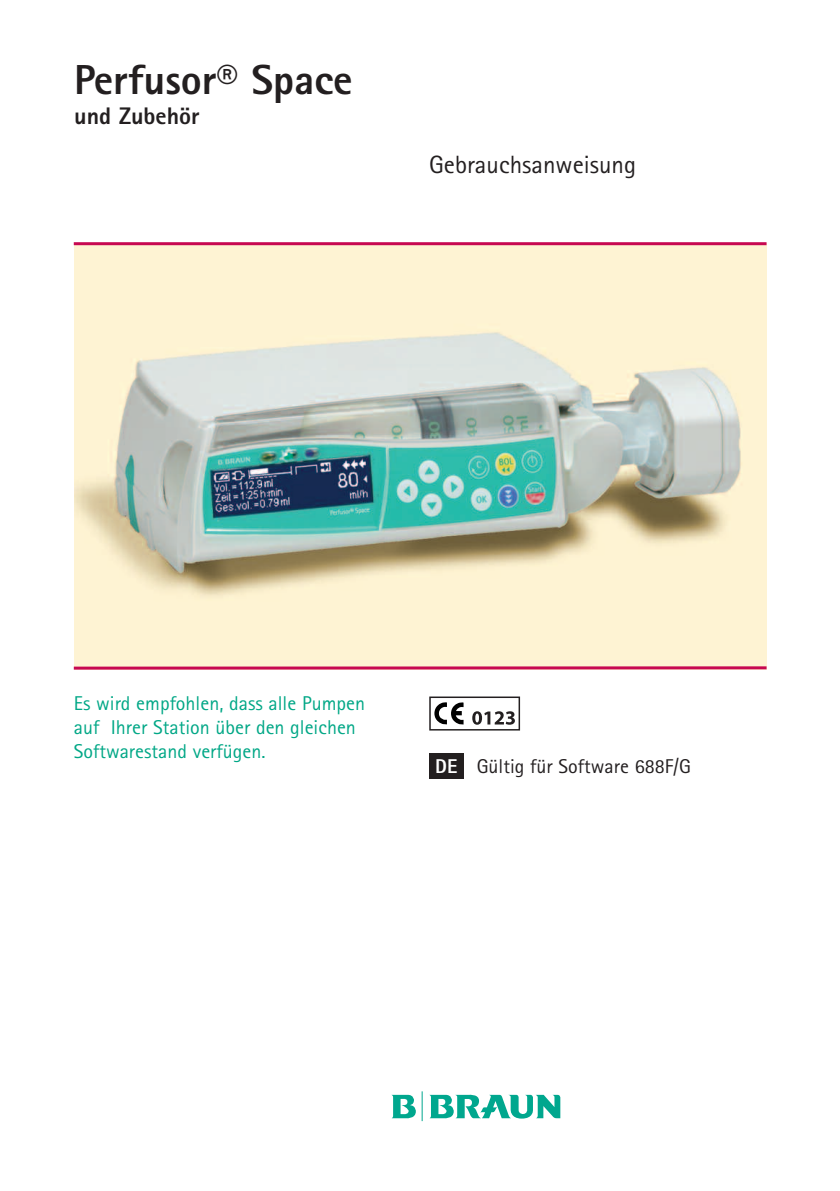
<style>
.page{position:relative;width:840px;height:1191px;background:#fff}
.page>*{position:absolute;margin:0;border:0;box-sizing:border-box;transform-origin:0 0}
.t1{font:800 42px "Rotis Sans Serif";color:#231f20}
.t2{font:25px "Rotis Sans Serif";color:#231f20}
.t3{font:800 24px "Rotis Sans Serif";color:#231f20}
.t4{font:20px/24px "Rotis Sans Serif";color:#00a786}
.t5{font:20px "Rotis Sans Serif";color:#231f20}
.s1{font-weight:800;color:#fff}
</style>
<div class="page">
<img style="left:74px;top:245px;width:691px;height:421px">
<hr style="left:74px;top:666px;width:692px;height:3px;background:#c70851">
<hr style="left:74px;top:242px;width:692px;height:3px;background:#c70851">
<svg style="left:391px;top:1094px;width:25px;height:24px"></svg>
<svg style="left:429px;top:1094px;width:131px;height:24px"></svg>
<hr style="left:421px;top:1091px;width:1px;height:30px;background:#00a78e">
<svg style="left:434px;top:702px;width:29px;height:22px"></svg>
<svg style="left:472px;top:711px;width:42px;height:13px"></svg>
<div style="left:429px;top:696px;width:90px;height:34px;border:2px solid #231f20"></div>
<div style="left:429px;top:753px;width:34px;height:25px;background:#231f20"></div>
<h1 class="t1" style="left:74px;top:65px;width:280px">Perfusor® Space</h1>
<p class="t3" style="left:74px;top:108px;width:127px">und Zubehör</p>
<p class="t2" style="left:429px;top:155px;width:208px">Gebrauchsanweisung</p>
<p class="t4" style="left:74px;top:693px;width:292px">Es wird empfohlen, dass alle Pumpen auf Ihrer Station über den gleichen<br>Softwarestand verfügen.</p>
<p class="t5" style="left:435px;top:759px;width:257px"><span class="s1">DE</span> Gültig für Software 688F/G</p>
</div>
